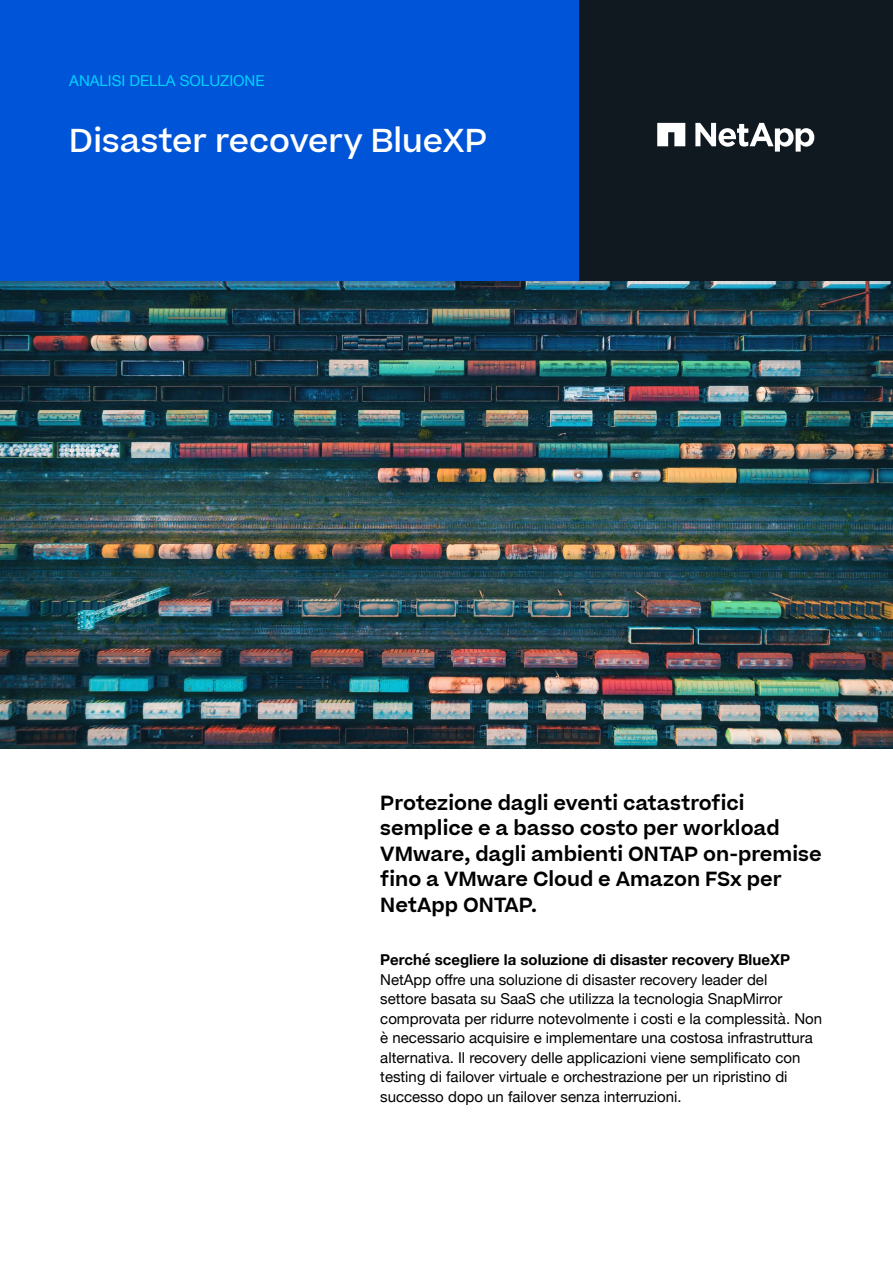
<style>
.page{position:relative;width:893px;height:1263px;background:#fff}
.page>*{position:absolute;margin:0;border:0;box-sizing:border-box;transform-origin:0 0}
.t1{font:500 31.5px "Beatrice";color:#fff}
.t2{font:600 19.5px/25.5px "Beatrice";color:#000}
.t3{font:15px/19.5px "Helvetica Neue";color:#000}
.t4{font:700 15px "Helvetica Neue";color:#000}
.t5{font:15px "Helvetica Neue";color:#00d3ff}
</style>
<div class="page">
<img style="left:0;top:281px;width:893px;height:467px">
<div style="left:0;top:0;width:583px;height:281px;background:#0054d7"></div>
<div style="left:579px;top:0;width:314px;height:281px;background:#101820"></div>
<svg style="left:695px;top:123px;width:119px;height:29px"></svg>
<svg style="left:657px;top:123px;width:28px;height:23px"></svg>
<p class="t5" style="left:69px;top:70px;width:197px">ANALISI DELLA SOLUZIONE</p>
<h1 class="t1" style="left:69px;top:120px;width:419px">Disaster recovery BlueXP</h1>
<h2 class="t2" style="left:380px;top:790px;width:443px">Protezione dagli eventi catastrofici semplice e a basso costo per workload VMware, dagli ambienti ONTAP on-premise fino a VMware Cloud e Amazon FSx per NetApp ONTAP.</h2>
<p class="t4" style="left:380px;top:948px;width:411px">Perché scegliere la soluzione di disaster recovery BlueXP</p>
<p class="t3" style="left:380px;top:970px;width:443px">NetApp offre una soluzione di disaster recovery leader del<br>settore basata su SaaS che utilizza la tecnologia SnapMirror comprovata per ridurre notevolmente i costi e la complessità. Non è necessario acquisire e implementare una costosa infrastruttura alternativa. Il recovery delle applicazioni viene semplificato con testing di failover virtuale e orchestrazione per un ripristino di successo dopo un failover senza interruzioni.</p>
</div>
